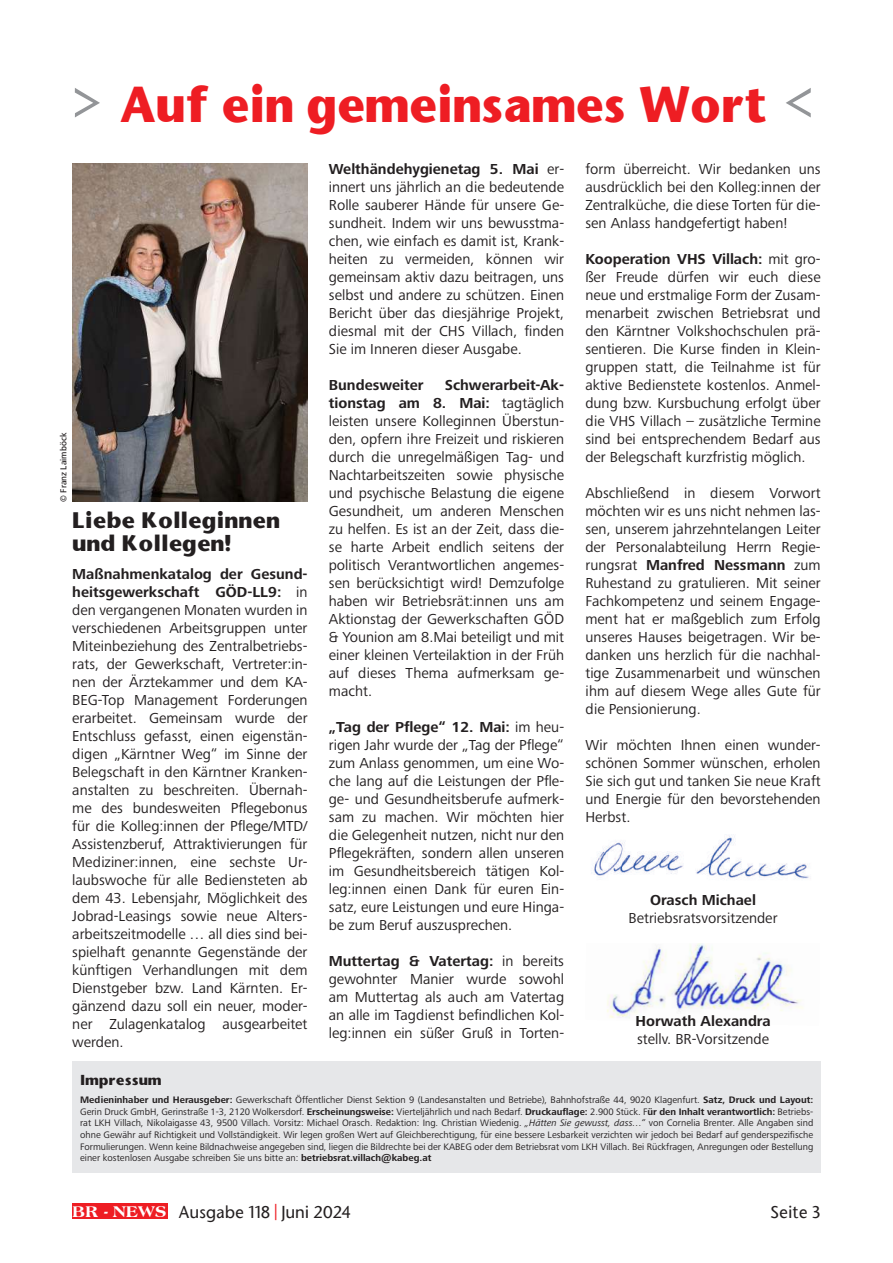
<style>
.page{position:relative;width:893px;height:1263px;background:#fff}
.page>*{position:absolute;margin:0;border:0;box-sizing:border-box;transform-origin:0 0}
.t1{font:700 47.1px "Stone Sans";letter-spacing:-.02em;color:#ee1d23;scale:.94 1}
.t2{font:700 21px/22.5px "Stone Sans";color:#231f20}
.t3{font:500 16.5px "Stone Sans";letter-spacing:.005em;color:#231f20}
.t4{font:15px/18px "Frutiger Next Pro";color:#231f20;text-align:justify}
.t5{font:700 15px "Frutiger Next Pro";color:#231f20}
.t6{font:700 13.5px "Stone Sans";color:#231f20}
.t7{font:9.75px/11.7px "Frutiger Next Pro";color:#231f20;text-align:justify}
.t8{font:500 9px "Frutiger Next Pro";color:#231f20}
.s1{font-size:56.4px;color:#939598}
.s2{font-weight:700}
.s3{font-style:italic}
.s4{font-family:"Americana BT";font-weight:800;font-size:16.65px;color:#fff}
.s5{color:#ee1d23}
</style>
<div class="page">
<div style="left:72px;top:1203px;width:95px;height:16px;background:#ee1d23"></div>
<img style="left:607px;top:943px;width:196px;height:76px">
<div style="left:72px;top:1061px;width:749px;height:111px;background:#e6e7e9"></div>
<img style="left:591px;top:834px;width:218px;height:46px">
<img style="left:72px;top:163px;width:236px;height:339px">
<h1 class="t1" style="left:72px;top:73px;width:790px"><span class="s1">&gt;</span> Auf ein gemeinsames Wort <span class="s1">&lt;</span></h1>
<p class="t8" style="left:58px;top:502px;width:70px;rotate:-90deg">© Franz Laimböck</p>
<h2 class="t2" style="left:72px;top:509px;width:209px">Liebe Kolleginnen und Kollegen!</h2>
<p class="t4" style="left:72px;top:565px;width:237px"><span class="s2">Maßnahmenkatalog der Gesund&shy;heitsgewerkschaft GÖD-LL9:</span> in den vergangenen Monaten wurden in verschiedenen Arbeitsgruppen unter Miteinbeziehung des Zentralbetriebs&shy;rats, der Gewerkschaft, Vertreter:in&shy;nen der Ärztekammer und dem KA-BEG-Top Management Forderungen erarbeitet. Gemeinsam wurde der Entschluss gefasst, einen eigenstän&shy;digen „Kärntner Weg“ im Sinne der Belegschaft in den Kärntner Kranken&shy;anstalten zu beschreiten. Übernah&shy;me des bundesweiten Pflegebonus für die Kolleg:innen der Pflege/MTD/ Assistenzberuf, Attraktivierungen für Mediziner:innen, eine sechste Ur&shy;laubswoche für alle Bediensteten ab dem 43. Lebensjahr, Möglichkeit des Jobrad-Leasings sowie neue Alters&shy;arbeitszeitmodelle … all dies sind bei&shy;spielhaft genannte Gegenstände der künftigen Verhandlungen mit dem Dienstgeber bzw. Land Kärnten. Er&shy;gänzend dazu soll ein neuer, moder&shy;ner Zulagenkatalog ausgearbeitet werden.</p>
<p class="t6" style="left:80px;top:1071px;width:83px">Impressum</p>
<p class="t4" style="left:329px;top:160px;width:237px"><span class="s2">Welthändehygienetag 5. Mai</span> er&shy;innert uns jährlich an die bedeutende Rolle sauberer Hände für unsere Ge&shy;sundheit. Indem wir uns bewusstma&shy;chen, wie einfach es damit ist, Krank&shy;heiten zu vermeiden, können wir gemeinsam aktiv dazu beitragen, uns selbst und andere zu schützen. Einen Bericht über das diesjährige Projekt, diesmal mit der CHS Villach, finden Sie im Inneren dieser Ausgabe.</p>
<p class="t5" style="left:329px;top:376px;width:96px">Bundesweiter</p>
<p class="t4" style="left:329px;top:376px;width:237px;text-indent:116px"><span class="s2">Schwerarbeit-Ak&shy;tionstag am 8. Mai:</span> tagtäglich leisten unsere Kolleginnen Überstun&shy;den, opfern ihre Freizeit und riskieren durch die unregelmäßigen Tag- und Nachtarbeitszeiten sowie physische und psychische Belastung die eigene Gesundheit, um anderen Menschen zu helfen. Es ist an der Zeit, dass die&shy;se harte Arbeit endlich seitens der politisch Verantwortlichen angemes&shy;sen berücksichtigt wird! Demzufolge haben wir Betriebsrät:innen uns am Aktionstag der Gewerkschaften GÖD &amp; Younion am 8.Mai beteiligt und mit einer kleinen Verteilaktion in der Früh auf dieses Thema aufmerksam ge&shy;macht.</p>
<p class="t4" style="left:329px;top:718px;width:237px"><span class="s2">„Tag der Pflege“ 12. Mai:</span> im heu&shy;rigen Jahr wurde der „Tag der Pflege“ zum Anlass genommen, um eine Wo&shy;che lang auf die Leistungen der Pfle&shy;ge- und Gesundheitsberufe aufmerk&shy;sam zu machen. Wir möchten hier die Gelegenheit nutzen, nicht nur den Pflegekräften, sondern allen unseren im Gesundheitsbereich tätigen Kol&shy;leg:innen einen Dank für euren Ein&shy;satz, eure Leistungen und eure Hinga&shy;be zum Beruf auszusprechen.</p>
<p class="t4" style="left:329px;top:952px;width:237px"><span class="s2">Muttertag &amp; Vatertag:</span> in bereits gewohnter Manier wurde sowohl am Muttertag als auch am Vatertag an alle im Tagdienst befindlichen Kol&shy;leg:innen ein süßer Gruß in Torten-</p>
<p class="t4" style="left:585px;top:160px;width:237px">form überreicht. Wir bedanken uns ausdrücklich bei den Kolleg:innen der Zentralküche, die diese Torten für die&shy;sen Anlass handgefertigt haben!</p>
<p class="t4" style="left:585px;top:250px;width:237px"><span class="s2">Kooperation VHS Villach:</span> mit gro&shy;ßer Freude dürfen wir euch diese neue und erstmalige Form der Zusam&shy;menarbeit zwischen Betriebsrat und den Kärntner Volkshochschulen prä&shy;sentieren. Die Kurse finden in Klein&shy;gruppen statt, die Teilnahme ist für aktive Bedienstete kostenlos. Anmel&shy;dung bzw. Kursbuchung erfolgt über die VHS Villach – zusätzliche Termine sind bei entsprechendem Bedarf aus der Belegschaft kurzfristig möglich.</p>
<p class="t4" style="left:585px;top:484px;width:237px">Abschließend in diesem Vorwort möchten wir es uns nicht nehmen las&shy;sen, unserem jahrzehntelangen Leiter der Personalabteilung Herrn Regie&shy;rungsrat <span class="s2">Manfred Nessmann</span> zum Ruhestand zu gratulieren. Mit seiner Fachkompetenz und seinem Engage&shy;ment hat er maßgeblich zum Erfolg unseres Hauses beigetragen. Wir be&shy;danken uns herzlich für die nachhal&shy;tige Zusammenarbeit und wünschen ihm auf diesem Wege alles Gute für die Pensionierung.</p>
<p class="t4" style="left:585px;top:736px;width:237px">Wir möchten Ihnen einen wunder&shy;schönen Sommer wünschen, erholen Sie sich gut und tanken Sie neue Kraft und Energie für den bevorstehenden Herbst.</p>
<p class="t5" style="left:650px;top:891px;width:107px">Orasch Michael</p>
<p class="t4" style="left:628px;top:909px;width:151px">Betriebsratsvorsitzender</p>
<p class="t5" style="left:635px;top:1012px;width:137px">Horwath Alexandra</p>
<p class="t4" style="left:637px;top:1029px;width:134px">stellv. BR-Vorsitzende</p>
<p class="t7" style="left:80px;top:1094px;width:735px"><span class="s2">Medieninhaber und Herausgeber:</span> Gewerkschaft Öffentlicher Dienst Sektion 9 (Landesanstalten und Betriebe), Bahnhofstraße 44, 9020 Klagenfurt. <span class="s2">Satz, Druck und Layout:<br></span>Gerin Druck GmbH, Gerinstraße 1-3, 2120 Wolkersdorf. <span class="s2">Erscheinungsweise:</span> Vierteljährlich und nach Bedarf. <span class="s2">Druckauflage:</span> 2.900 Stück. F<span class="s2">ür den Inhalt verantwortlich:</span> Betriebs&shy;rat LKH Villach, Nikolaigasse 43, 9500 Villach. Vorsitz: Michael Orasch. Redaktion: Ing. Christian Wiedenig. <span class="s3">„Hätten Sie gewusst, dass…“</span> von Cornelia Brenter. Alle Angaben sind ohne Gewähr auf Richtigkeit und Vollständigkeit. Wir legen großen Wert auf Gleichberechtigung, für eine bessere Lesbarkeit verzichten wir jedoch bei Bedarf auf genderspezifische Formulierungen. Wenn keine Bildnachweise angegeben sind, liegen die Bildrechte bei der KABEG oder dem Betriebsrat vom LKH Villach. Bei Rückfragen, Anregungen oder Bestellung einer kostenlosen Ausgabe schreiben Sie uns bitte an: <span class="s2">betriebsrat.villach@kabeg.at</span></p>
<p class="t3" style="left:72px;top:1201px;width:280px"><span class="s4">BR - NEWS</span> Ausgabe 118 <span class="s5">|</span> Juni 2024</p>
<p class="t3" style="left:770px;top:1201px;width:52px">Seite 3</p>
</div>
